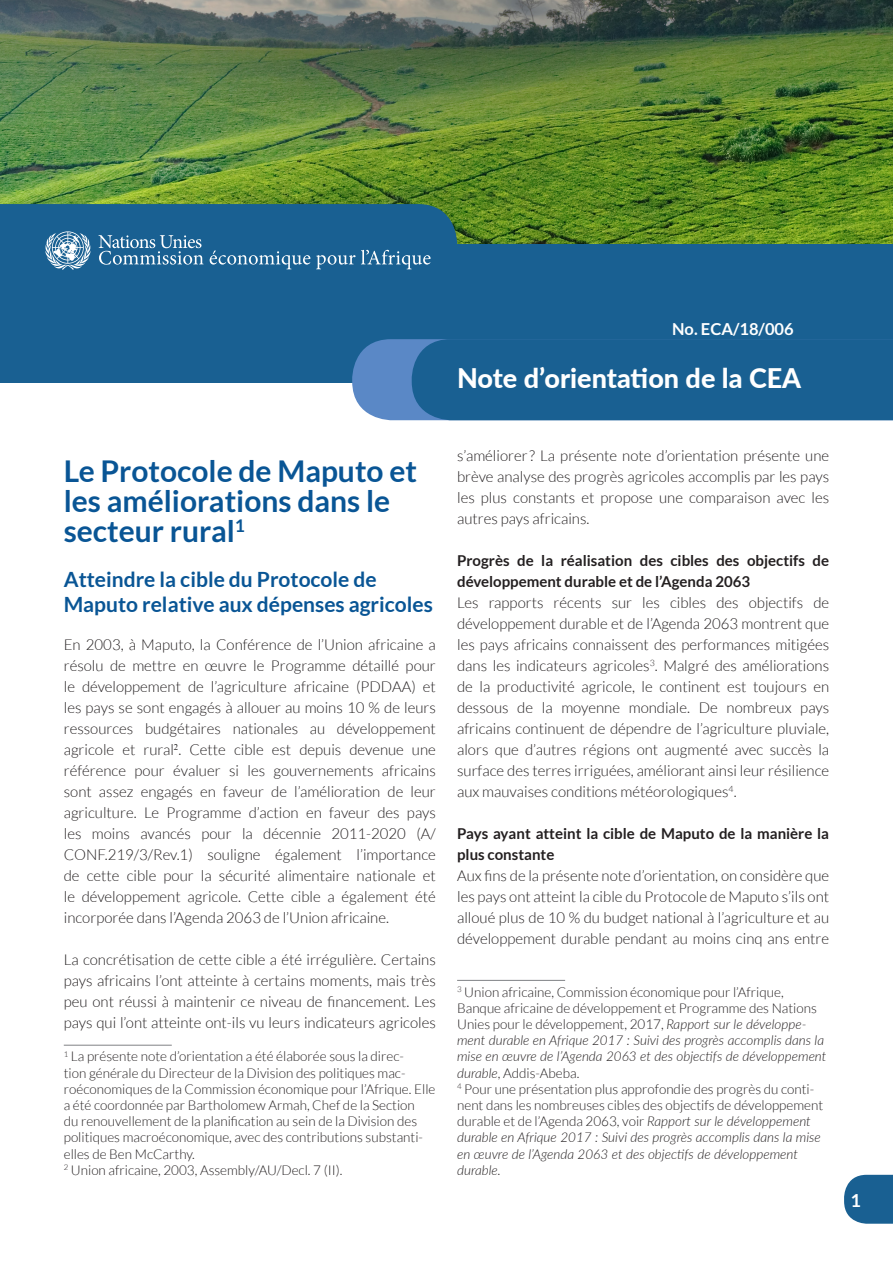
<style>
.page{position:relative;width:893px;height:1263px;background:#fff}
.page>*{position:absolute;margin:0;border:0;box-sizing:border-box;transform-origin:0 0}
._04_Head_1{font:700 30px/30px "Lato";color:#095595}
.t1{font:800 27px "Lato";color:#fff}
._05_Head2{font:700 21px/25.2px "Lato";color:#095595}
.t2{font:700 18px "Lato";color:#fff}
._04_Head_1-2{font:700 16.5px "Lato";color:#fff}
._01_BodyText{font:300 15px/21px "Lato";color:#231f20;text-align:justify}
._06_Head3{font:700 15px/21px "Lato";color:#231f20}
._10_Footnote_Text{font:300 13.5px/16.2px "Lato";color:#231f20}
._10_Footnote_Text-2{font:italic 300 13.5px/16.2px "Lato";color:#231f20}
.s1{font-style:italic}
.s2{font-style:normal}
</style>
<div class="page">
<img style="left:0;top:0;width:893px;height:245px">
<div style="left:0;top:245px;width:893px;height:138px;background:#196092"></div>
<svg style="left:352px;top:339px;width:541px;height:81px"></svg>
<svg style="left:844px;top:1175px;width:49px;height:49px;background:#2d6e9b"></svg>
<svg style="left:0;top:204px;width:457px;height:66px"></svg>
<hr style="left:64px;top:1045px;width:108px;height:1px;background:#808285">
<hr style="left:457px;top:980px;width:108px;height:1px;background:#808285">
<p class="_04_Head_1-2" style="left:672px;top:319px;width:123px">No. ECA/18/006</p>
<h2 class="t1" style="left:457px;top:358px;width:346px">Note d’orientation de la CEA</h2>
<p class="_04_Head_1" style="left:64px;top:455px;width:355px">Le Protocole de Maputo et les améliorations dans le secteur rural<sup>1</sup></p>
<p class="_05_Head2" style="left:64px;top:566px;width:371px">Atteindre la cible du Protocole de<br>Maputo relative aux dépenses agricoles</p>
<p class="_01_BodyText" style="left:64px;top:634px;width:374px">En 2003, à Maputo, la Conférence de l’Union africaine a résolu de mettre en œuvre le Programme détaillé pour le développement de l’agriculture africaine (PDDAA) et les pays se sont engagés à allouer au moins 10 % de leurs ressources budgétaires nationales au développement agricole et rural<sup>2</sup>. Cette cible est depuis devenue une référence pour évaluer si les gouvernements africains sont assez engagés en faveur de l’amélioration de leur agriculture. Le Programme d’action en faveur des pays les moins avancés pour la décennie 2011-2020 (A/ CONF.219/3/Rev.1) souligne également l’importance de cette cible pour la sécurité alimentaire nationale et le développement agricole. Cette cible a également été incorporée dans l’Agenda 2063 de l’Union africaine.</p>
<p class="_01_BodyText" style="left:64px;top:949px;width:374px">La concrétisation de cette cible a été irrégulière. Certains pays africains l’ont atteinte à certains moments, mais très peu ont réussi à maintenir ce niveau de financement. Les pays qui l’ont atteinte ont-ils vu leurs indicateurs agricoles</p>
<p class="_10_Footnote_Text" style="left:64px;top:1048px;width:373px"><sup>1</sup> La présente note d’orientation a été élaborée sous la direc-<br>tion générale du Directeur de la Division des politiques mac&shy;roéconomiques de la Commission économique pour l’Afrique. Elle a été coordonnée par Bartholomew Armah, Chef de la Section<br>du renouvellement de la planification au sein de la Division des politiques macroéconomique, avec des contributions substanti&shy;elles de Ben McCarthy.</p>
<p class="_10_Footnote_Text" style="left:64px;top:1162px;width:280px"><sup>2</sup> Union africaine, 2003, Assembly/AU/Decl. 7 (II).</p>
<p class="_01_BodyText" style="left:457px;top:445px;width:374px">s’améliorer? La présente note d’orientation présente une brève analyse des progrès agricoles accomplis par les pays les plus constants et propose une comparaison avec les autres pays africains.</p>
<p class="_06_Head3" style="left:457px;top:549px;width:374px">Progrès de la réalisation des cibles des objectifs de développement durable et de l’Agenda 2063</p>
<p class="_01_BodyText" style="left:457px;top:592px;width:374px">Les rapports récents sur les cibles des objectifs de développement durable et de l’Agenda 2063 montrent que les pays africains connaissent des performances mitigées dans les indicateurs agricoles<sup>3</sup>. Malgré des améliorations de la productivité agricole, le continent est toujours en dessous de la moyenne mondiale. De nombreux pays africains continuent de dépendre de l’agriculture pluviale, alors que d’autres régions ont augmenté avec succès la surface des terres irriguées, améliorant ainsi leur résilience aux mauvaises conditions météorologiques<sup>4</sup>.</p>
<p class="_06_Head3" style="left:457px;top:822px;width:374px">Pays ayant atteint la cible de Maputo de la manière la plus constante</p>
<p class="_01_BodyText" style="left:457px;top:865px;width:374px">Aux fins de la présente note d’orientation, on considère que les pays ont atteint la cible du Protocole de Maputo s’ils ont alloué plus de 10 % du budget national à l’agriculture et au développement durable pendant au moins cinq ans entre</p>
<p class="_10_Footnote_Text" style="left:457px;top:984px;width:371px"><sup>3</sup> Union africaine, Commission économique pour l’Afrique, Banque africaine de développement et Programme des Nations Unies pour le développement, 2017, <span class="s1">Rapport sur le développe&shy;ment durable en Afrique 2017 : Suivi des progrès accomplis dans la mise en œuvre de l’Agenda 2063 et des objectifs de développement durable</span>, Addis-Abeba.</p>
<p class="_10_Footnote_Text-2" style="left:457px;top:1080px;width:368px"><sup>4</sup> <span class="s2">Pour une présentation plus approfondie des progrès du conti&shy;nent dans les nombreuses cibles des objectifs de développement durable et de l’Agenda 2063, voir</span> Rapport sur le développement durable en Afrique 2017 : Suivi des progrès accomplis dans la mise en œuvre de l’Agenda 2063 et des objectifs de développement durable.</p>
<p class="t2" style="left:850px;top:1189px;width:12px">1</p>
</div>
